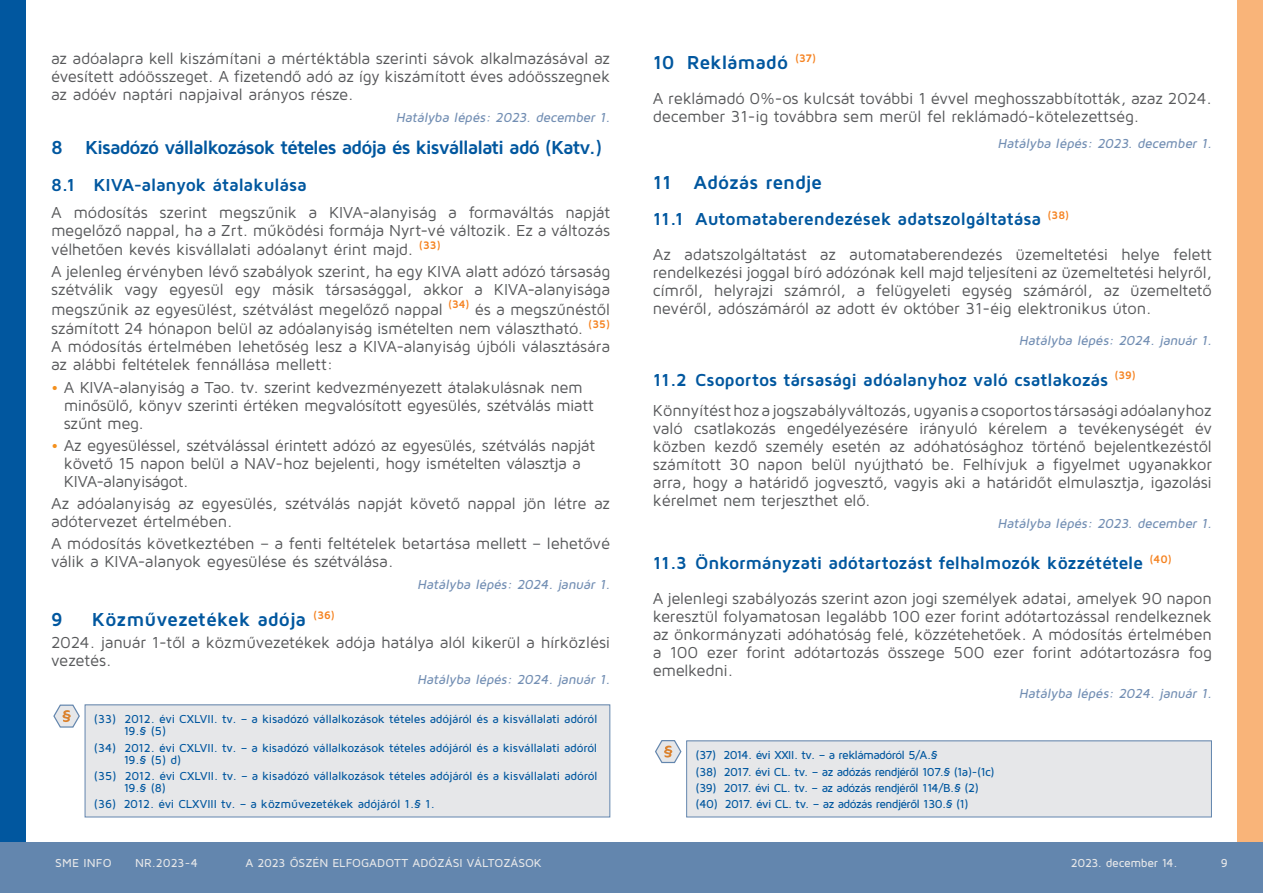
<style>
.page{position:relative;width:1263px;height:893px;background:#fff}
.page>*{position:absolute;margin:0;border:0;box-sizing:border-box;transform-origin:0 0}
.Heading_2{font:700 19.5px "Maven Pro";letter-spacing:-.04em;color:#01579f}
.Heading_2-2{font:700 19.5px "Maven Pro";letter-spacing:-.005em;color:#01579f}
.Heading_2-3{font:700 19.5px "Maven Pro";letter-spacing:-.01em;color:#01579f}
.Heading_3a_blue{font:700 18px "Maven Pro";letter-spacing:-.01em;color:#01579f}
.Body_text{font:16.5px/18px "Maven Pro";letter-spacing:-.015em;color:#57585a}
.Hataélyba_lépés{font:italic 500 13.5px "Maven Pro";letter-spacing:-.02em;color:#728eb3}
.Footnote_text_blue{font:500 12px/12px "Maven Pro";letter-spacing:-.025em;color:#01579f}
.Footnote_text_blue-2{font:500 12px "Maven Pro";letter-spacing:-.045em;color:#01579f}
.Footnote_text_blue-3{font:500 12px "Maven Pro";letter-spacing:-.05em;color:#01579f}
.t1{font:500 12px "Maven Pro";letter-spacing:-.01em;color:#e6e7e9}
.t2{font:500 12px "Maven Pro";letter-spacing:-.03em;color:#e6e7e9}
.s1{font-size:18px;color:#f4901d}
</style>
<div class="page">
<div style="left:0;top:842px;width:1263px;height:51px;background:#6386ae"></div>
<div style="left:0;top:0;width:26px;height:842px;background:#01579f"></div>
<div style="left:1237px;top:0;width:26px;height:842px;background:#f9b479"></div>
<svg style="left:53px;top:704px;width:27px;height:24px"></svg>
<div style="left:85px;top:705px;width:525px;height:112px;background:#e6e7e9"></div>
<div style="left:85px;top:704px;width:525px;height:113px;border:1px solid #6386ae"></div>
<svg style="left:655px;top:740px;width:27px;height:24px"></svg>
<div style="left:687px;top:741px;width:524px;height:76px;background:#e6e7e9"></div>
<div style="left:686px;top:740px;width:526px;height:77px;border:1px solid #6386ae"></div>
<p class="Body_text" style="left:51px;top:49px;width:561px;text-align:justify">az adóalapra kell kiszámítani a mértéktábla szerinti sávok alkalmazásával az évesített adóösszeget. A fizetendő adó az így kiszámított éves adóösszegnek az adóév naptári napjaival arányos része.</p>
<p class="Hataélyba_lépés" style="left:396px;top:109px;width:219px">Hatályba lépés: 2023. december 1.</p>
<p class="Heading_2" style="left:51px;top:135px;width:553px">8 Kisadózó vállalkozások tételes adója és kisvállalati adó (Katv.)</p>
<p class="Heading_3a_blue" style="left:51px;top:173px;width:257px">8.1 KIVA-alanyok átalakulása</p>
<p class="Body_text" style="left:51px;top:202px;width:561px">A módosítás szerint megszűnik a KIVA-alanyiság a formaváltás napját megelőző nappal, ha a Zrt. működési formája Nyrt-vé változik. Ez a változás</p>
<p class="Body_text" style="left:51px;top:240px;width:391px">vélhetően kevés kisvállalati adóalanyt érint majd. <sup>(33)</sup></p>
<p class="Body_text" style="left:51px;top:262px;width:561px">A jelenleg érvényben lévő szabályok szerint, ha egy KIVA alatt adózó társaság szétválik vagy egyesül egy másik társasággal, akkor a KIVA-alanyisága</p>
<p class="Body_text" style="left:51px;top:299px;width:561px;line-height:19.5px">megszűnik az egyesülést, szétválást megelőző nappal <sup>(34)</sup> és a megszűnéstől számított 24 hónapon belül az adóalanyiság ismételten nem választható. <sup>(35)</sup></p>
<p class="Body_text" style="left:51px;top:337px;width:561px">A módosítás értelmében lehetőség lesz a KIVA-alanyiság újbóli választására az alábbi feltételek fennállása mellett:</p>
<p class="Body_text" style="left:64px;top:377px;width:532px;text-indent:-13px"><span class="s1">•</span> A KIVA-alanyiság a Tao. tv. szerint kedvezményezett átalakulásnak nem minősülő, könyv szerinti értéken megvalósított egyesülés, szétválás miatt szűnt meg.</p>
<p class="Body_text" style="left:64px;top:436px;width:533px;text-indent:-13px"><span class="s1">•</span> Az egyesüléssel, szétválással érintett adózó az egyesülés, szétválás napját követő 15 napon belül a NAV-hoz bejelenti, hogy ismételten választja a<br>KIVA-alanyiságot.</p>
<p class="Body_text" style="left:51px;top:494px;width:561px">Az adóalanyiság az egyesülés, szétválás napját követő nappal jön létre az adótervezet értelmében.</p>
<p class="Body_text" style="left:51px;top:534px;width:561px">A módosítás következtében – a fenti feltételek betartása mellett – lehetővé válik a KIVA-alanyok egyesülése és szétválása.</p>
<p class="Hataélyba_lépés" style="left:417px;top:576px;width:197px">Hatályba lépés: 2024. január 1.</p>
<p class="Heading_2" style="left:51px;top:607px;width:13px">9</p>
<p class="Heading_2-2" style="left:92px;top:607px;width:245px">Közművezetékek adója <sup>(36)</sup></p>
<p class="Body_text" style="left:51px;top:633px;width:561px">2024. január 1-től a közművezetékek adója hatálya alól kikerül a hírközlési vezetés.</p>
<p class="Hataélyba_lépés" style="left:417px;top:671px;width:197px">Hatályba lépés: 2024. január 1.</p>
<p class="Footnote_text_blue" style="left:124px;top:713px;width:475px;text-indent:-30px">(33) 2012. évi CXLVII. tv. – a kisadózó vállalkozások tételes adójáról és a kisvállalati adóról<br>19.§ (5)</p>
<p class="Footnote_text_blue" style="left:124px;top:741px;width:475px;text-indent:-30px">(34) 2012. évi CXLVII. tv. – a kisadózó vállalkozások tételes adójáról és a kisvállalati adóról<br>19.§ (5) d)</p>
<p class="Footnote_text_blue" style="left:124px;top:769px;width:476px;text-indent:-30px">(35) 2012. évi CXLVII. tv. – a kisadózó vállalkozások tételes adójáról és a kisvállalati adóról<br>19.§ (8)</p>
<p class="Footnote_text_blue" style="left:94px;top:798px;width:342px">(36) 2012. évi CLXVIII tv. – a közművezetékek adójáról 1.§ 1.</p>
<p class="Heading_2-3" style="left:653px;top:50px;width:165px">10 Reklámadó <sup>(37)</sup></p>
<p class="Body_text" style="left:653px;top:89px;width:561px">A reklámadó 0%-os kulcsát további 1 évvel meghosszabbították, azaz 2024. december 31-ig továbbra sem merül fel reklámadó-kötelezettség.</p>
<p class="Hataélyba_lépés" style="left:997px;top:135px;width:219px">Hatályba lépés: 2023. december 1.</p>
<p class="Heading_2-2" style="left:653px;top:170px;width:171px">11 Adózás rendje</p>
<p class="Heading_3a_blue" style="left:653px;top:208px;width:418px">11.1 Automataberendezések adatszolgáltatása <sup>(38)</sup></p>
<p class="Body_text" style="left:653px;top:245px;width:561px;text-align:justify">Az adatszolgáltatást az automataberendezés üzemeltetési helye felett rendelkezési joggal bíró adózónak kell majd teljesíteni az üzemeltetési helyről, címről, helyrajzi számról, a felügyeleti egység számáról, az üzemeltető nevéről, adószámáról az adott év október 31-éig elektronikus úton.</p>
<p class="Hataélyba_lépés" style="left:1019px;top:332px;width:197px">Hatályba lépés: 2024. január 1.</p>
<p class="Heading_3a_blue" style="left:653px;top:368px;width:485px">11.2 Csoportos társasági adóalanyhoz való csatlakozás <sup>(39)</sup></p>
<p class="Body_text" style="left:653px;top:401px;width:561px;text-align:justify">Könnyítést hoz a jogszabályváltozás, ugyanis a csoportos társasági adóalanyhoz való csatlakozás engedélyezésére irányuló kérelem a tevékenységét év közben kezdő személy esetén az adóhatósághoz történő bejelentkezéstől számított 30 napon belül nyújtható be. Felhívjuk a figyelmet ugyanakkor arra, hogy a határidő jogvesztő, vagyis aki a határidőt elmulasztja, igazolási kérelmet nem terjeszthet elő.</p>
<p class="Hataélyba_lépés" style="left:997px;top:515px;width:219px">Hatályba lépés: 2023. december 1.</p>
<p class="Heading_3a_blue" style="left:653px;top:552px;width:521px">11.3 Önkormányzati adótartozást felhalmozók közzététele <sup>(40)</sup></p>
<p class="Body_text" style="left:653px;top:589px;width:561px;text-align:justify">A jelenlegi szabályozás szerint azon jogi személyek adatai, amelyek 90 napon keresztül folyamatosan legalább 100 ezer forint adótartozással rendelkeznek az önkormányzati adóhatóság felé, közzétehetőek. A módosítás értelmében a 100 ezer forint adótartozás összege 500 ezer forint adótartozásra fog emelkedni.</p>
<p class="Hataélyba_lépés" style="left:1019px;top:685px;width:197px">Hatályba lépés: 2024. január 1.</p>
<p class="Footnote_text_blue-3" style="left:695px;top:748px;width:244px">(37) 2014. évi XXII. tv. – a reklámadóról 5/A.§</p>
<p class="Footnote_text_blue-3" style="left:695px;top:764px;width:301px">(38) 2017. évi CL. tv. – az adózás rendjéről 107.§ (1a)-(1c)</p>
<p class="Footnote_text_blue-2" style="left:695px;top:780px;width:285px">(39) 2017. évi CL. tv. – az adózás rendjéről 114/B.§ (2)</p>
<p class="Footnote_text_blue-2" style="left:695px;top:796px;width:275px">(40) 2017. évi CL. tv. – az adózás rendjéről 130.§ (1)</p>
<p class="t1" style="left:55px;top:856px;width:58px">SME INFO</p>
<p class="t1" style="left:135px;top:856px;width:64px">Nr.2023-4</p>
<p class="t1" style="left:246px;top:856px;width:298px">A 2023 őszén ELFOGADOTT ADÓZÁSI VÁLTOZÁSOK</p>
<p class="t2" style="left:1071px;top:856px;width:108px">2023. december 14.</p>
<p class="t1" style="left:1221px;top:856px;width:9px">9</p>
</div>
